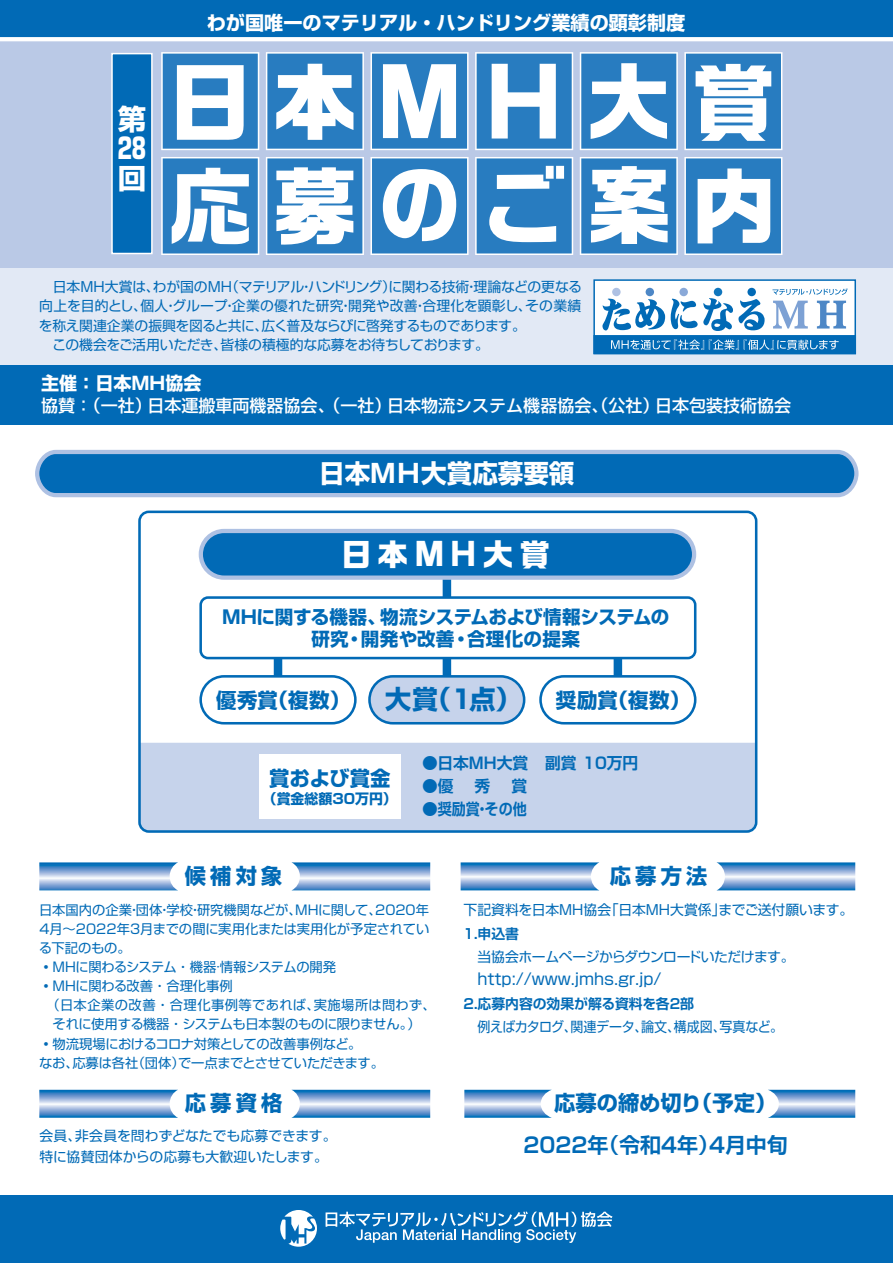
<style>
.page{position:relative;width:893px;height:1263px;background:#fff}
.page>*{position:absolute;margin:0;border:0;box-sizing:border-box;transform-origin:0 0}
.t1{font:30.6px "Ro G San Srf Std Bd 90 pv RKSJ H";letter-spacing:.205em;color:#fff}
.t2{font:28.5px/29.7px "Shin Go Pr 6 Bold 90 pv RKSJ H";color:#fff;text-align:justify}
.t3{font:25.95px "Shin Go Pro Bold 90 pv RKSJ H";color:#016ab6}
.t4{font:25.5px "Shin Go Pro Bold 90 pv RKSJ H";color:#fff}
.t5{font:21.3px "Shin Go Pro Bold 90 pv RKSJ H";letter-spacing:.2em;color:#016ab6}
.t6{font:21.3px "Shin Go Pro Bold 90 pv RKSJ H";color:#016ab6}
.t7{font:21px "Shin Go Pro De Bold 90 pv RKSJ H";color:#016ab6}
.t8{font:20.4px "Shin Go Pro Bold 90 pv RKSJ H";letter-spacing:.005em;color:#016ab6}
.t9{font:19.2px "Shin Go Pro Bold 90 pv RKSJ H";color:#fff}
.t10{font:18.6px "Shin Go Pro Bold 90 pv RKSJ H";letter-spacing:-.025em;color:#016ab6}
.t11{font:18.6px "Shin Go Pro Bold 90 pv RKSJ H";color:#016ab6}
.t12{font:18px "Shin Go Pro Bold 90 pv RKSJ H";color:#fff}
.t13{font:16.95px "Shin Go Pro Medium 90 pv RKSJ H";color:#fff}
.t14{font:15.9px "Shin Go Pro Regular 90 pv RKSJ H";color:#016ab6}
.t15{font:15.75px "Shin Go Pro De Bold 90 pv RKSJ H";color:#016ab6}
.t16{font:13.95px "Shin Go Pro Bold 90 pv RKSJ H";color:#016ab6}
.t17{font:13.8px/19.2px "Shin Go Pro Regular 90 pv RKSJ H";letter-spacing:-.01em;color:#016ab6}
.t18{font:13.8px "Shin Go Pro Regular 90 pv RKSJ H";letter-spacing:-.01em;color:#016ab6;scale:.94 1}
.t19{font:13.8px "Shin Go Pro Regular 90 pv RKSJ H";letter-spacing:-.035em;color:#016ab6}
.t20{font:13.8px "Shin Go Pro De Bold 90 pv RKSJ H";color:#016ab6}
.t21{font:13.35px "Shin Go Pro Regular 90 pv RKSJ H";letter-spacing:-.01em;color:#016ab6}
.t22{font:13.35px "Shin Go Pro Regular 90 pv RKSJ H";letter-spacing:-.035em;color:#016ab6}
.t23{font:13.35px "Shin Go Pro Regular 90 pv RKSJ H";letter-spacing:.035em;color:#016ab6}
</style>
<div class="page">
<div style="left:0;top:137px;width:892px;height:233px;background:#e2e9f5"></div>
<div style="left:0;top:365px;width:892px;height:60px;background:#016ab6"></div>
<div style="left:0;top:1195px;width:892px;height:67px;background:#016ab6"></div>
<div style="left:0;top:35px;width:892px;height:233px;background:#bac9e6"></div>
<div style="left:0;top:0;width:892px;height:39px;background:#016ab6"></div>
<div style="left:112px;top:54px;width:40px;height:199px;background:#016ab6"></div>
<div style="left:111px;top:53px;width:42px;height:201px;border:2px solid #fff"></div>
<svg style="left:161px;top:157px;width:98px;height:98px"></svg>
<svg style="left:266px;top:157px;width:98px;height:98px"></svg>
<svg style="left:370px;top:157px;width:98px;height:98px"></svg>
<svg style="left:475px;top:157px;width:98px;height:98px"></svg>
<svg style="left:579px;top:157px;width:98px;height:98px"></svg>
<svg style="left:684px;top:157px;width:98px;height:98px"></svg>
<svg style="left:161px;top:52px;width:98px;height:98px"></svg>
<svg style="left:266px;top:52px;width:98px;height:98px"></svg>
<svg style="left:370px;top:52px;width:98px;height:98px"></svg>
<svg style="left:475px;top:52px;width:98px;height:98px"></svg>
<svg style="left:579px;top:52px;width:98px;height:98px"></svg>
<svg style="left:684px;top:52px;width:98px;height:98px"></svg>
<div style="left:594px;top:280px;width:261px;height:73px;background:#fff"></div>
<div style="left:593px;top:279px;width:263px;height:75px;border:2px solid #016ab6"></div>
<svg style="left:703px;top:298px;width:61px;height:33px"></svg>
<svg style="left:602px;top:298px;width:95px;height:32px"></svg>
<div style="left:594px;top:336px;width:261px;height:17px;background:#016ab6"></div>
<div style="left:593px;top:335px;width:263px;height:19px;border:2px solid #016ab6"></div>
<div style="left:612px;top:288px;width:8px;height:8px;background:#aec1e3;border-radius:50%"></div>
<div style="left:645px;top:288px;width:9px;height:8px;background:#4d87c6;border-radius:50%"></div>
<div style="left:679px;top:288px;width:9px;height:8px;background:#8aa9d8;border-radius:50%"></div>
<div style="left:713px;top:288px;width:9px;height:8px;background:#1076bd;border-radius:50%"></div>
<div style="left:747px;top:288px;width:8px;height:8px;background:#016ab6;border-radius:50%"></div>
<svg style="left:611px;top:339px;width:227px;height:11px"></svg>
<svg style="left:772px;top:288px;width:75px;height:40px"></svg>
<svg style="left:0;top:37px;width:892px;height:4px;fill:#fff"></svg>
<svg style="left:39px;top:862px;width:139px;height:28px"></svg>
<svg style="left:291px;top:862px;width:139px;height:28px"></svg>
<svg style="left:39px;top:1089px;width:139px;height:28px"></svg>
<svg style="left:291px;top:1089px;width:139px;height:28px"></svg>
<svg style="left:460px;top:862px;width:139px;height:28px"></svg>
<svg style="left:716px;top:862px;width:139px;height:28px"></svg>
<svg style="left:464px;top:1089px;width:88px;height:28px"></svg>
<svg style="left:768px;top:1089px;width:87px;height:28px"></svg>
<svg style="left:35px;top:450px;width:823px;height:47px"></svg>
<div style="left:142px;top:742px;width:614px;height:89px;background:#c6d3eb"></div>
<div style="left:138px;top:510px;width:619px;height:322px;border:3px solid #016ab6;border-radius:9px"></div>
<div style="left:442px;top:576px;width:9px;height:113px;background:#016ab6"></div>
<div style="left:369px;top:676px;width:155px;height:47px;background:#c6d3eb;border-radius:23px"></div>
<div style="left:368px;top:675px;width:157px;height:49px;border:3px solid #016ab6;border-radius:23px"></div>
<div style="left:274px;top:650px;width:8px;height:60px;background:#016ab6"></div>
<div style="left:201px;top:676px;width:154px;height:47px;background:#fff;border-radius:23px"></div>
<div style="left:199px;top:675px;width:157px;height:49px;border:3px solid #016ab6;border-radius:23px"></div>
<div style="left:613px;top:638px;width:9px;height:72px;background:#016ab6"></div>
<div style="left:540px;top:676px;width:155px;height:47px;background:#fff;border-radius:23px"></div>
<div style="left:539px;top:675px;width:157px;height:49px;border:3px solid #016ab6;border-radius:23px"></div>
<div style="left:201px;top:531px;width:493px;height:46px;background:#016ab6;border-radius:23px"></div>
<div style="left:199px;top:529px;width:497px;height:51px;border:4px solid #aec1e3;border-radius:23px"></div>
<div style="left:201px;top:597px;width:494px;height:61px;background:#fff;border-radius:7px"></div>
<div style="left:199px;top:596px;width:497px;height:63px;border:3px solid #016ab6;border-radius:7px"></div>
<div style="left:259px;top:753px;width:142px;height:65px;background:#fff"></div>
<svg style="left:280px;top:1210px;width:37px;height:36px"></svg>
<svg style="left:325px;top:1211px;width:287px;height:31px"></svg>
<h2 class="t2" style="left:118px;top:108px;width:30px">第28回</h2>
<h3 class="t9" style="left:207px;top:16px;width:480px">わが国唯一のマテリアル・ハンドリング業績の顕彰制度</h3>
<p class="t17" style="left:39px;top:279px;width:544px">　日本MH大賞は、わが国のMH（マテリアル・ハンドリング）に関わる技術・理論などの更なる向上を目的とし、個人・グループ・企業の優れた研究・開発や改善・合理化を顕彰し、その業績を称え関連企業の振興を図ると共に、広く普及ならびに啓発するものであります。<br>　この機会をご活用いただき、皆様の積極的な応募をお待ちしております。</p>
<h3 class="t12" style="left:41px;top:376px;width:162px">主催：日本MH協会</h3>
<p class="t13" style="left:41px;top:399px;width:751px">協賛：（一社）日本運搬車両機器協会、（一社）日本物流システム機器協会、（公社）日本包装技術協会</p>
<h3 class="t4" style="left:319px;top:464px;width:257px">日本ＭＨ大賞応募要領</h3>
<h1 class="t1" style="left:341px;top:543px;width:211px">日本MH大賞</h1>
<h3 class="t10" style="left:222px;top:609px;width:449px">MHに関する機器、物流システムおよび情報システムの</h3>
<h3 class="t11" style="left:311px;top:631px;width:270px">研究・開発や改善・合理化の提案</h3>
<h3 class="t8" style="left:216px;top:692px;width:136px">優秀賞（複数）</h3>
<h3 class="t3" style="left:385px;top:690px;width:138px">大賞（1点）</h3>
<h3 class="t8" style="left:556px;top:692px;width:136px">奨励賞（複数）</h3>
<h3 class="t8" style="left:269px;top:770px;width:123px">賞および賞金</h3>
<p class="t16" style="left:263px;top:793px;width:136px">（賞金総額30万円）</p>
<h3 class="t5" style="left:185px;top:867px;width:99px">候補対象</h3>
<p class="t15" style="left:422px;top:756px;width:108px">●日本MH大賞</p>
<p class="t15" style="left:422px;top:780px;width:107px">●優　 秀 　賞</p>
<p class="t15" style="left:422px;top:803px;width:106px">●奨励賞・その他</p>
<p class="t15" style="left:545px;top:756px;width:95px">副賞１０万円</p>
<h3 class="t5" style="left:609px;top:867px;width:99px">応募方法</h3>
<p class="t21" style="left:39px;top:904px;width:391px">日本国内の企業・団体・学校・研究機関などが、MHに関して、2020年</p>
<p class="t21" style="left:39px;top:923px;width:391px">4月～2022年3月までの間に実用化または実用化が予定されてい</p>
<p class="t21" style="left:39px;top:942px;width:93px">る下記のもの。</p>
<p class="t22" style="left:39px;top:962px;width:298px">・MHに関わるシステム・機器·情報システムの開発</p>
<p class="t21" style="left:39px;top:981px;width:195px">・MHに関わる改善・合理化事例</p>
<p class="t23" style="left:46px;top:1000px;width:391px">（日本企業の改善・合理化事例等であれば、実施場所は問わず、</p>
<p class="t22" style="left:39px;top:1019px;width:383px">　それに使用する機器・システムも日本製のものに限りません。）</p>
<p class="t21" style="left:39px;top:1038px;width:323px">・物流現場におけるコロナ対策としての改善事例など。</p>
<p class="t21" style="left:39px;top:1057px;width:346px">なお、応募は各社（団体）で一点までとさせていただきます。</p>
<p class="t17" style="left:463px;top:902px;width:391px">下記資料を日本MH協会「日本MH大賞係」までご送付願います。</p>
<p class="t20" style="left:462px;top:928px;width:59px">１．申込書</p>
<p class="t19" style="left:463px;top:951px;width:332px">　当協会ホームページからダウンロードいただけます。</p>
<p class="t14" style="left:477px;top:973px;width:185px">http://www.jmhs.gr.jp/</p>
<p class="t20" style="left:462px;top:998px;width:234px">２．応募内容の効果が解る資料を各２部</p>
<p class="t18" style="left:477px;top:1021px;width:327px">例えばカタログ、関連データ、論文、構成図、写真など。</p>
<h3 class="t5" style="left:185px;top:1095px;width:99px">応募資格</h3>
<h3 class="t6" style="left:554px;top:1095px;width:224px">応募の締め切り（予定）</h3>
<p class="t17" style="left:39px;top:1127px;width:299px;line-height:21.3px">会員、非会員を問わずどなたでも応募できます。特に協賛団体からの応募も大歓迎いたします。</p>
<h3 class="t7" style="left:523px;top:1137px;width:266px">2022年（令和4年）4月中旬</h3>
</div>
